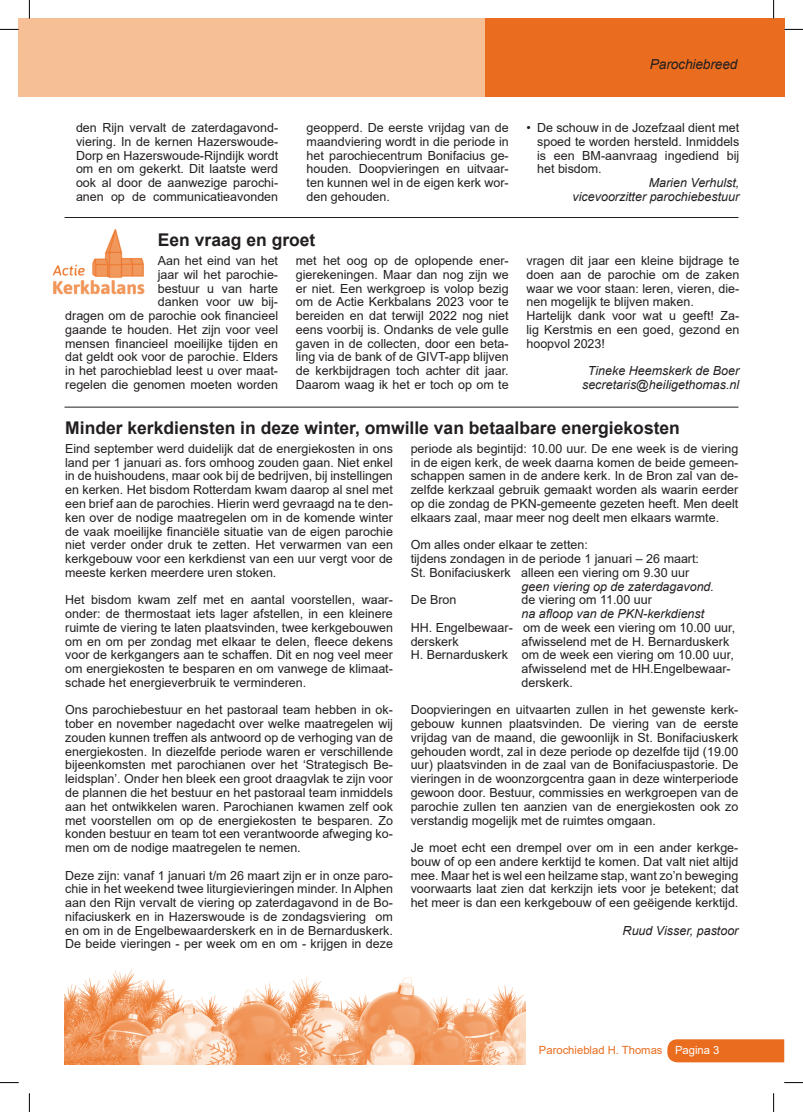
<style>
.page{position:relative;width:803px;height:1112px;background:#fff}
.page>*{position:absolute;margin:0;border:0;box-sizing:border-box;transform-origin:0 0}
.t1{font:700 17.5px "Arial";color:#231f20}
.t2{font:italic 13.75px "Arial";letter-spacing:-.01em;color:#231f20}
.t3{font:12.5px/13.8px "Arial";color:#231f20;text-align:justify}
.t4{font:italic 12.5px/13.8px "Arial";color:#231f20;text-align:right}
.t5{font:11.25px "Arial";color:#ea6d1f}
.s1{color:#fff}
</style>
<div class="page">
<div style="left:19px;top:19px;width:473px;height:78px;background:#f7bf96"></div>
<div style="left:485px;top:19px;width:299px;height:78px;background:#ea6d1f"></div>
<img style="left:53px;top:229px;width:92px;height:66px">
<hr style="left:65px;top:217px;width:673px;height:1px;background:#231f20">
<hr style="left:65px;top:407px;width:673px;height:1px;background:#231f20">
<img style="left:65px;top:969px;width:460px;height:95px">
<div style="left:667px;top:1039px;width:117px;height:23px;background:#ea6d1f"></div>
<svg style="left:0;top:29px;width:19px;height:1px"></svg>
<svg style="left:784px;top:29px;width:19px;height:1px"></svg>
<svg style="left:0;top:1082px;width:19px;height:1px"></svg>
<svg style="left:784px;top:1082px;width:19px;height:1px"></svg>
<svg style="left:29px;top:0;width:1px;height:19px"></svg>
<svg style="left:29px;top:1093px;width:1px;height:18px"></svg>
<svg style="left:773px;top:0;width:1px;height:19px"></svg>
<svg style="left:773px;top:1093px;width:1px;height:18px"></svg>
<p class="t2" style="left:650px;top:55px;width:89px">Parochiebreed</p>
<p class="t3" style="left:76px;top:121px;width:204px">den Rijn vervalt de zaterdagavond&shy;viering. In de kernen Hazerswoude-Dorp en Hazerswoude-Rijndijk wordt om en om gekerkt. Dit laatste werd ook al door de aanwezige parochi&shy;anen op de communicatieavonden</p>
<p class="t3" style="left:307px;top:121px;width:204px">geopperd. De eerste vrijdag van de maandviering wordt in die periode in het parochiecentrum Bonifacius ge&shy;houden. Doopvieringen en uitvaar&shy;ten kunnen wel in de eigen kerk wor&shy;den gehouden.</p>
<p class="t3" style="left:537px;top:121px;width:204px;text-indent:-11px">• De schouw in de Jozefzaal dient met spoed te worden hersteld. Inmiddels is een BM-aanvraag ingediend bij het bisdom.</p>
<p class="t4" style="left:572px;top:176px;width:168px">Marien Verhulst, vicevoorzitter parochiebestuur</p>
<h1 class="t1" style="left:158px;top:227px;width:159px">Een vraag en groet</h1>
<p class="t3" style="left:65px;top:253px;width:214px;text-align:right">Aan het eind van het<br>jaar wil het parochie-<br>bestuur u van harte<br>danken voor uw bij-<br>dragen om de parochie ook financieel gaande te houden. Het zijn voor veel mensen financieel moeilijke tijden en dat geldt ook voor de parochie. Elders in het parochieblad leest u over maat&shy;regelen die genomen moeten worden</p>
<p class="t3" style="left:296px;top:253px;width:214px">met het oog op de oplopende ener&shy;gierekeningen. Maar dan nog zijn we er niet. Een werkgroep is volop bezig om de Actie Kerkbalans 2023 voor te bereiden en dat terwijl 2022 nog niet eens voorbij is. Ondanks de vele gulle gaven in de collecten, door een beta&shy;ling via de bank of de GIVT-app blijven de kerkbijdragen toch achter dit jaar.<br>Daarom waag ik het er toch op om te</p>
<p class="t3" style="left:526px;top:253px;width:214px;text-align:left">vragen dit jaar een kleine bijdrage te doen aan de parochie om de zaken waar we voor staan: leren, vieren, die&shy;nen mogelijk te blijven maken.<br>Hartelijk dank voor wat u geeft! Za&shy;lig Kerstmis en een goed, gezond en hoopvol 2023!</p>
<p class="t4" style="left:582px;top:364px;width:159px;text-align:center">Tineke Heemskerk de Boer secretaris@heiligethomas.nl</p>
<h1 class="t1" style="left:65px;top:415px;width:616px">Minder kerkdiensten in deze winter, omwille van betaalbare energiekosten</h1>
<p class="t3" style="left:65px;top:441px;width:329px">Eind september werd duidelijk dat de energiekosten in ons land per 1 januari as. fors omhoog zouden gaan. Niet enkel in de huishoudens, maar ook bij de bedrijven, bij instellingen en kerken. Het bisdom Rotterdam kwam daarop al snel met een brief aan de parochies. Hierin werd gevraagd na te den&shy;ken over de nodige maatregelen om in de komende winter de vaak moeilijke financiële situatie van de eigen parochie niet verder onder druk te zetten. Het verwarmen van een kerkgebouw voor een kerkdienst van een uur vergt voor de meeste kerken meerdere uren stoken.</p>
<p class="t3" style="left:65px;top:593px;width:329px">Het bisdom kwam zelf met en aantal voorstellen, waar&shy;onder: de thermostaat iets lager afstellen, in een kleinere ruimte de viering te laten plaatsvinden, twee kerkgebouwen om en om per zondag met elkaar te delen, fleece dekens voor de kerkgangers aan te schaffen. Dit en nog veel meer om energiekosten te besparen en om vanwege de klimaat&shy;schade het energieverbruik te verminderen.</p>
<p class="t3" style="left:65px;top:703px;width:329px">Ons parochiebestuur en het pastoraal team hebben in ok&shy;tober en november nagedacht over welke maatregelen wij zouden kunnen treffen als antwoord op de verhoging van de energiekosten. In diezelfde periode waren er verschillende bijeenkomsten met parochianen over het ‘Strategisch Be&shy;leidsplan’. Onder hen bleek een groot draagvlak te zijn voor de plannen die het bestuur en het pastoraal team inmiddels aan het ontwikkelen waren. Parochianen kwamen zelf ook met voorstellen om op de energiekosten te besparen. Zo konden bestuur en team tot een verantwoorde afweging ko&shy;men om de nodige maatregelen te nemen.</p>
<p class="t3" style="left:65px;top:868px;width:329px">Deze zijn: vanaf 1 januari t/m 26 maart zijn er in onze paro&shy;chie in het weekend twee liturgievieringen minder. In Alphen aan den Rijn vervalt de viering op zaterdagavond in de Bo&shy;nifaciuskerk en in Hazerswoude is de zondagsviering om en om in de Engelbewaarderskerk en in de Bernarduskerk.<br>De beide vieringen - per week om en om - krijgen in deze</p>
<p class="t3" style="left:411px;top:441px;width:329px">periode als begintijd: 10.00 uur. De ene week is de viering in de eigen kerk, de week daarna komen de beide gemeen&shy;schappen samen in de andere kerk. In de Bron zal van de&shy;zelfde kerkzaal gebruik gemaakt worden als waarin eerder op die zondag de PKN-gemeente gezeten heeft. Men deelt elkaars zaal, maar meer nog deelt men elkaars warmte.</p>
<p class="t3" style="left:411px;top:538px;width:290px;text-align:left">Om alles onder elkaar te zetten:<br>tijdens zondagen in de periode 1 januari – 26 maart:<br>St. Bonifaciuskerk alleen een viering om 9.30 uur</p>
<p class="t4" style="left:521px;top:579px;width:194px">geen viering op de zaterdagavond.</p>
<p class="t3" style="left:411px;top:593px;width:47px">De Bron</p>
<p class="t3" style="left:521px;top:593px;width:132px">de viering om 11.00 uur</p>
<p class="t4" style="left:521px;top:607px;width:184px">na afloop van de PKN-kerkdienst</p>
<p class="t3" style="left:411px;top:620px;width:326px">HH. Engelbewaar- om de week een viering om 10.00 uur, derskerk</p>
<p class="t3" style="left:521px;top:634px;width:209px">afwisselend met de H. Bernarduskerk</p>
<p class="t3" style="left:411px;top:648px;width:325px">H. Bernarduskerk om de week een viering om 10.00 uur,</p>
<p class="t3" style="left:521px;top:661px;width:211px">afwisselend met de HH.Engelbewaar-</p>
<p class="t3" style="left:521px;top:675px;width:53px">derskerk.</p>
<p class="t3" style="left:411px;top:703px;width:329px">Doopvieringen en uitvaarten zullen in het gewenste kerk&shy;gebouw kunnen plaatsvinden. De viering van de eerste vrijdag van de maand, die gewoonlijk in St. Bonifaciuskerk gehouden wordt, zal in deze periode op dezelfde tijd (19.00 uur) plaatsvinden in de zaal van de Bonifaciuspastorie. De vieringen in de woonzorgcentra gaan in deze winterperiode gewoon door. Bestuur, commissies en werkgroepen van de parochie zullen ten aanzien van de energiekosten ook zo verstandig mogelijk met de ruimtes omgaan.</p>
<p class="t3" style="left:411px;top:840px;width:329px">Je moet echt een drempel over om in een ander kerkge&shy;bouw of op een andere kerktijd te komen. Dat valt niet altijd mee. Maar het is wel een heilzame stap, want zo’n beweging voorwaarts laat zien dat kerkzijn iets voor je betekent; dat het meer is dan een kerkgebouw of een geëigende kerktijd.</p>
<p class="t4" style="left:623px;top:923px;width:117px">Ruud Visser, pastoor</p>
<p class="t5" style="left:539px;top:1042px;width:182px">Parochieblad H. Thomas <span class="s1">Pagina 3</span></p>
</div>
